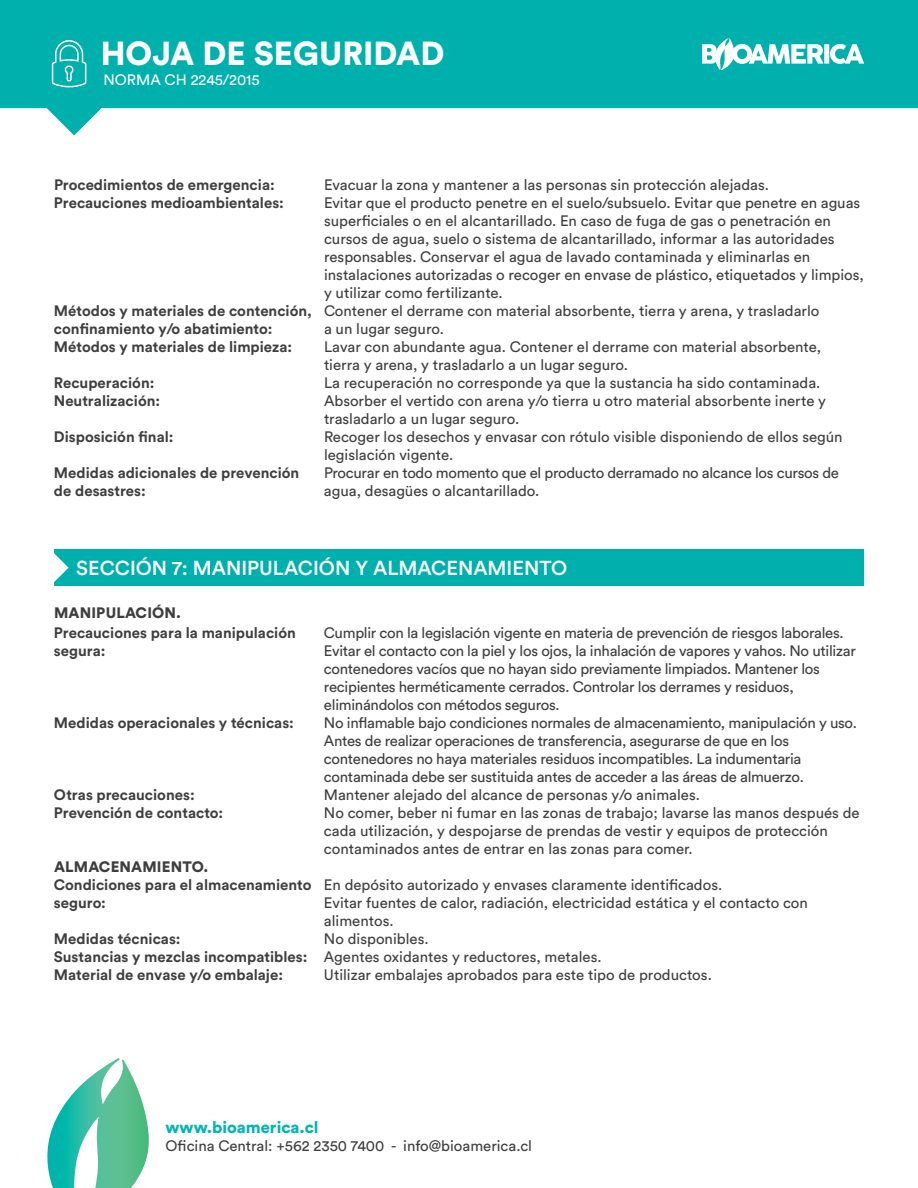
<style>
.page{position:relative;width:918px;height:1188px;background:#fff}
.page>*{position:absolute;margin:0;border:0;box-sizing:border-box;transform-origin:0 0}
.t1{font:900 33px "Circular Std";color:#fff}
.t2{font:500 20.1px "Circular Std";color:#fff}
.t3{font:900 16.5px "Circular Std";color:#00b6b3}
.t4{font:15px/18px "Circular Std";color:#3e3e3f}
.t5{font:15px/18px "Circular Std";letter-spacing:-.02em;color:#3e3e3f}
.t6{font:700 15px/18px "Circular Std";color:#3e3e3f}
.t7{font:900 15px "Circular Std";letter-spacing:.01em;color:#3e3e3f}
.t8{font:15px "Circular Std";color:#fff}
.s1{font-weight:700}
.s2{font-weight:900}
.s3{font-weight:400}
</style>
<div class="page">
<svg style="left:47px;top:1058px;width:102px;height:130px"></svg>
<svg style="left:0;top:0;width:918px;height:136px;fill:#00b0ad"></svg>
<svg style="left:702px;top:38px;width:162px;height:32px"></svg>
<svg style="left:51px;top:39px;width:36px;height:49px;background:#32bfbd"></svg>
<div style="left:54px;top:549px;width:810px;height:37px;background:#00b0ad"></div>
<svg style="left:54px;top:553px;width:15px;height:29px"></svg>
<h1 class="t1" style="left:101px;top:31px;width:345px">HOJA DE SEGURIDAD</h1>
<p class="t8" style="left:104px;top:70px;width:158px">NORMA CH 2245/2015</p>
<p class="t6" style="left:54px;top:175px;width:222px">Procedimientos de emergencia:</p>
<p class="t4" style="left:324px;top:175px;width:446px">Evacuar la zona y mantener a las personas sin protección alejadas.</p>
<p class="t6" style="left:54px;top:193px;width:231px">Precauciones medioambientales:</p>
<p class="t4" style="left:324px;top:193px;width:538px">Evitar que el producto penetre en el suelo/subsuelo. Evitar que penetre en aguas</p>
<p class="t4" style="left:324px;top:211px;width:508px">superficiales o en el alcantarillado. En caso de fuga de gas o penetración en</p>
<p class="t4" style="left:324px;top:229px;width:512px">cursos de agua, suelo o sistema de alcantarillado, informar a las autoridades</p>
<p class="t4" style="left:324px;top:247px;width:488px">responsables. Conservar el agua de lavado contaminada y eliminarlas en</p>
<p class="t4" style="left:324px;top:265px;width:542px">instalaciones autorizadas o recoger en envase de plástico, etiquetados y limpios,</p>
<p class="t4" style="left:324px;top:283px;width:180px">y utilizar como fertilizante.</p>
<p class="t4" style="left:54px;top:301px;width:767px"><span class="s1">Métodos y materiales de contención,</span> Contener el derrame con material absorbente, tierra y arena, y trasladarlo</p>
<p class="t6" style="left:54px;top:319px;width:220px">confinamiento y/o abatimiento:</p>
<p class="t4" style="left:324px;top:319px;width:121px">a un lugar seguro.</p>
<p class="t6" style="left:54px;top:337px;width:240px">Métodos y materiales de limpieza:</p>
<p class="t4" style="left:324px;top:337px;width:499px">Lavar con abundante agua. Contener el derrame con material absorbente, tierra y arena, y trasladarlo a un lugar seguro.</p>
<p class="t6" style="left:54px;top:373px;width:102px">Recuperación:</p>
<p class="t4" style="left:324px;top:373px;width:498px">La recuperación no corresponde ya que la sustancia ha sido contaminada.</p>
<p class="t6" style="left:54px;top:391px;width:108px">Neutralización:</p>
<p class="t4" style="left:324px;top:391px;width:504px">Absorber el vertido con arena y/o tierra u otro material absorbente inerte y trasladarlo a un lugar seguro.</p>
<p class="t6" style="left:54px;top:427px;width:121px">Disposición final:</p>
<p class="t4" style="left:324px;top:427px;width:520px">Recoger los desechos y envasar con rótulo visible disponiendo de ellos según legislación vigente.</p>
<p class="t6" style="left:54px;top:463px;width:247px">Medidas adicionales de prevención</p>
<p class="t5" style="left:324px;top:463px;width:517px">Procurar en todo momento que el producto derramado no alcance los cursos de</p>
<p class="t6" style="left:54px;top:481px;width:93px">de desastres:</p>
<p class="t4" style="left:324px;top:481px;width:217px">agua, desagües o alcantarillado.</p>
<h2 class="t2" style="left:76px;top:556px;width:493px">SECCIÓN 7: MANIPULACIÓN Y ALMACENAMIENTO</h2>
<p class="t7" style="left:54px;top:602px;width:128px">MANIPULACIÓN.</p>
<p class="t6" style="left:54px;top:624px;width:243px">Precauciones para la manipulación</p>
<p class="t5" style="left:324px;top:624px;width:521px">Cumplir con la legislación vigente en materia de prevención de riesgos laborales.</p>
<p class="t6" style="left:54px;top:642px;width:53px">segura:</p>
<p class="t5" style="left:324px;top:642px;width:533px">Evitar el contacto con la piel y los ojos, la inhalación de vapores y vahos. No utilizar contenedores vacíos que no hayan sido previamente limpiados. Mantener los recipientes herméticamente cerrados. Controlar los derrames y residuos, eliminándolos con métodos seguros.</p>
<p class="t6" style="left:54px;top:714px;width:241px">Medidas operacionales y técnicas:</p>
<p class="t5" style="left:324px;top:714px;width:534px">No inflamable bajo condiciones normales de almacenamiento, manipulación y uso.<br>Antes de realizar operaciones de transferencia, asegurarse de que en los contenedores no haya materiales residuos incompatibles. La indumentaria contaminada debe ser sustituida antes de acceder a las áreas de almuerzo.</p>
<p class="t6" style="left:54px;top:786px;width:142px">Otras precauciones:</p>
<p class="t4" style="left:324px;top:786px;width:377px">Mantener alejado del alcance de personas y/o animales.</p>
<p class="t6" style="left:54px;top:804px;width:171px">Prevención de contacto:</p>
<p class="t4" style="left:324px;top:804px;width:537px">No comer, beber ni fumar en las zonas de trabajo; lavarse las manos después de cada utilización, y despojarse de prendas de vestir y equipos de protección contaminados antes de entrar en las zonas para comer.</p>
<p class="t7" style="left:54px;top:857px;width:46px">ALMACE</p>
<p class="t4" style="left:54px;top:858px;width:670px;text-indent:66px"><span class="s2">NAMIE NTO.<br></span><span class="s1">Condiciones para el almacenamiento</span> En depósito autorizado y envases claramente identificados. <span class="s1">seguro:</span></p>
<p class="t4" style="left:324px;top:894px;width:485px">Evitar fuentes de calor, radiación, electricidad estática y el contacto con alimentos.</p>
<p class="t6" style="left:54px;top:930px;width:128px">Medidas técnicas:</p>
<p class="t6" style="left:54px;top:930px;width:549px;text-indent:270px"><span class="s3">No disponibles.<br></span>Sustancias y mezclas incompatibles: <span class="s3">Agentes oxidantes y reductores, metales.<br></span>Material de envase y/o embalaje:</p>
<p class="t4" style="left:324px;top:966px;width:389px">Utilizar embalajes aprobados para este tipo de productos.</p>
<p class="t3" style="left:166px;top:1117px;width:155px">WWW.BIOAMERICA.CL</p>
<p class="t4" style="left:166px;top:1137px;width:368px">Oficina Central: +562 2350 7400 - info@bioamerica.cl</p>
</div>
